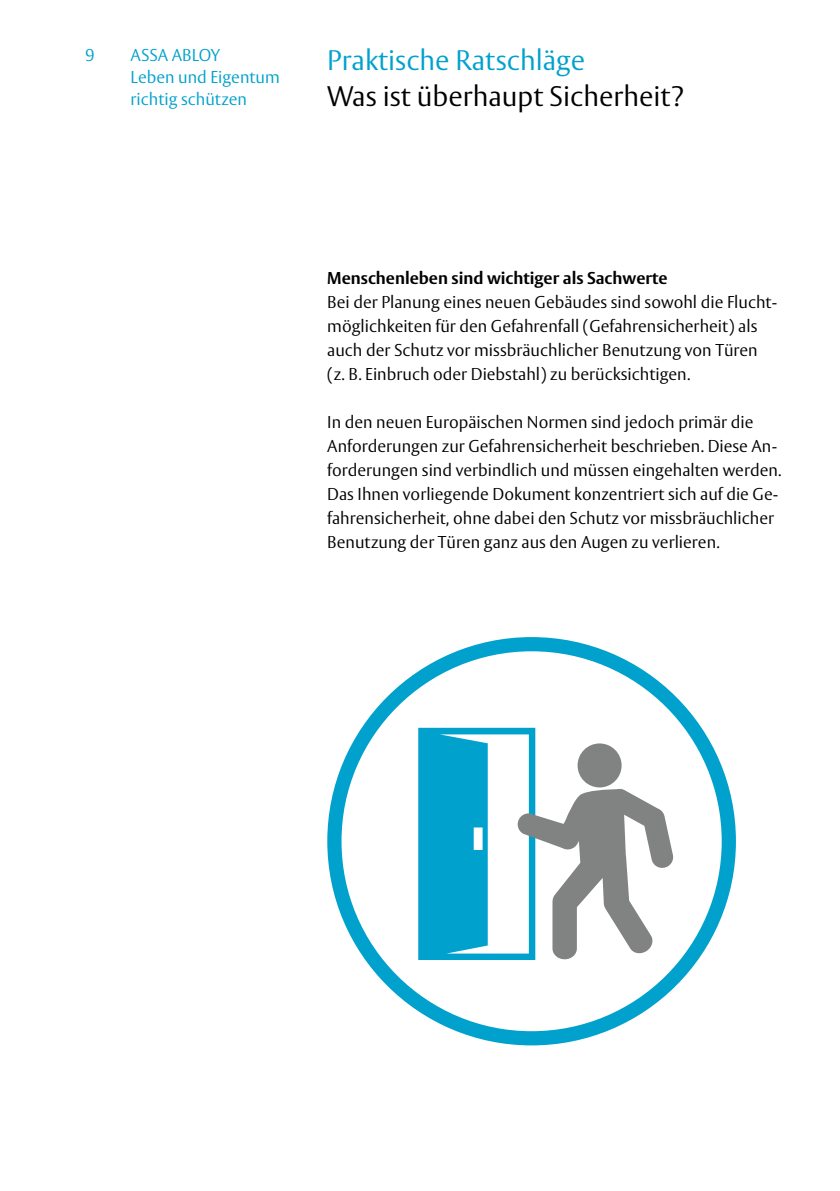
<style>
.page{position:relative;width:840px;height:1191px;background:#fff}
.page>*{position:absolute;margin:0;border:0;box-sizing:border-box;transform-origin:0 0}
.t1{font:300 28px "ASSA Vesta";color:#000}
.t2{font:300 28px "ASSA Vesta";color:#00a1cd}
.t3{font:300 17px/24px "ASSA Vesta";color:#000}
.t4{font:300 17px/22px "ASSA Vesta";color:#00a1cd}
.t5{font:700 17px "ASSA Vesta";color:#000}
</style>
<div class="page">
<svg style="left:327px;top:637px;width:408px;height:408px"></svg>
<p class="t4" style="left:85px;top:45px;width:11px">9</p>
<p class="t4" style="left:130px;top:45px;width:151px">ASSA ABLOY<br>Leben und Eigentum richtig schützen</p>
<h1 class="t2" style="left:327px;top:43px;width:259px">Praktische Ratschläge</h1>
<h1 class="t1" style="left:327px;top:79px;width:358px">Was ist überhaupt Sicherheit?</h1>
<p class="t5" style="left:327px;top:268px;width:341px">Menschenleben sind wichtiger als Sachwerte</p>
<p class="t3" style="left:327px;top:291px;width:451px">Bei der Planung eines neuen Gebäudes sind sowohl die Flucht&shy;möglichkeiten für den Gefahrenfall (Gefahrensicherheit) als auch der Schutz vor missbräuchlicher Benutzung von Türen (z. B. Einbruch oder Diebstahl) zu berücksichtigen.</p>
<p class="t3" style="left:327px;top:411px;width:455px">In den neuen Europäischen Normen sind jedoch primär die Anforderungen zur Gefahrensicherheit beschrieben. Diese An&shy;forderungen sind verbindlich und müssen eingehalten werden.<br>Das Ihnen vorliegende Dokument konzentriert sich auf die Ge&shy;fahrensicherheit, ohne dabei den Schutz vor missbräuchlicher Benutzung der Türen ganz aus den Augen zu verlieren.</p>
</div>
